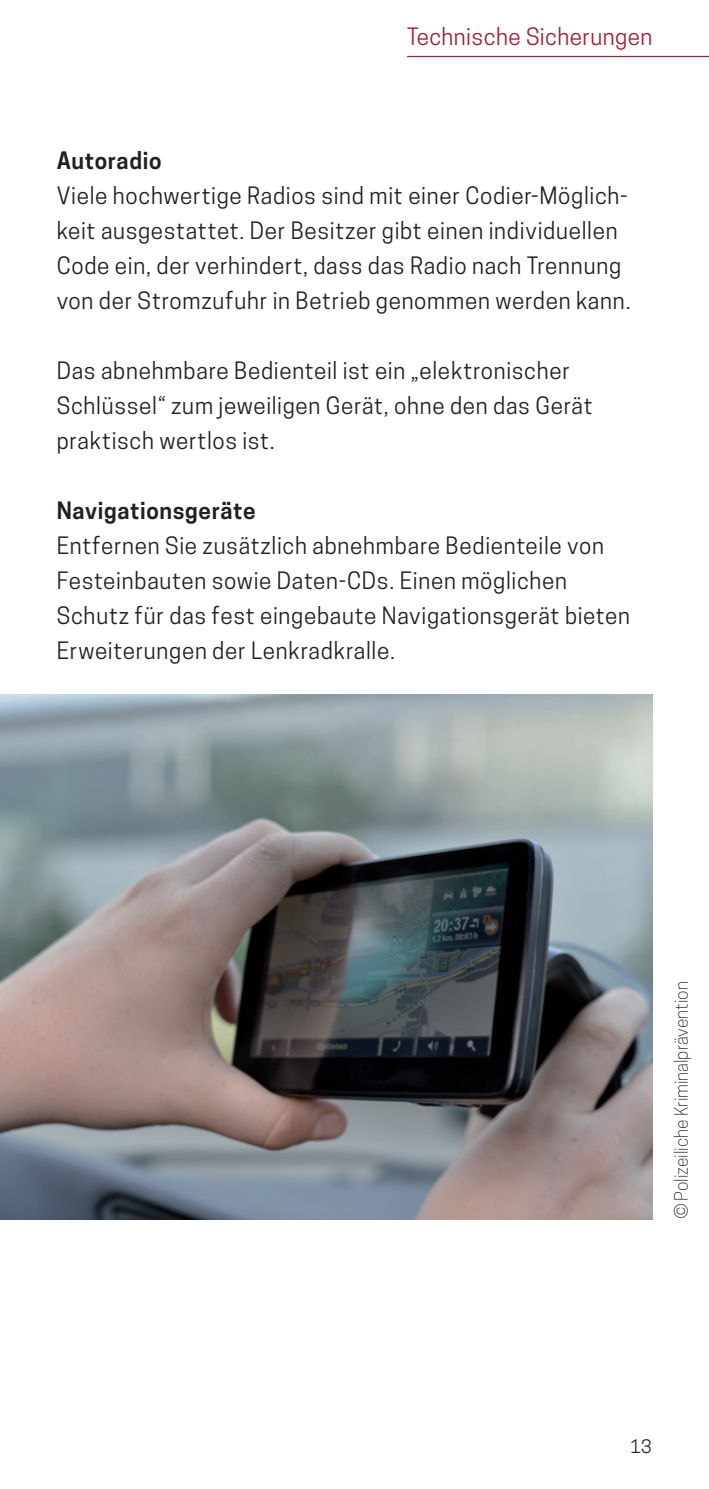
<style>
.page{position:relative;width:709px;height:1489px;background:#fff}
.page>*{position:absolute;margin:0;border:0;box-sizing:border-box;transform-origin:0 0}
.t1{font:22.5px/35px "Cooper Hewitt";letter-spacing:.03em;color:#231f20}
.t2{font:600 22.5px "Cooper Hewitt";letter-spacing:.03em;color:#231f20}
.t3{font:22.5px "Cooper Hewitt";letter-spacing:.02em;color:#9e2135}
.t4{font:300 17.5px "Cooper Hewitt";color:#231f20}
.t5{font:17.5px "Cooper Hewitt";color:#231f20}
</style>
<div class="page">
<img style="left:0;top:694px;width:652px;height:525px">
<hr style="left:407px;top:56px;width:302px;height:1px;background:#9e2135">
<p class="t3" style="left:407px;top:24px;width:247px">Technische Sicherungen</p>
<p class="t2" style="left:57px;top:147px;width:106px">Autoradio</p>
<p class="t1" style="left:57px;top:178px;width:575px">Viele hochwertige Radios sind mit einer Codier-Möglich&shy;keit ausgestattet. Der Besitzer gibt einen individuellen Code ein, der verhindert, dass das Radio nach Trennung von der Stromzufuhr in Betrieb genommen werden kann.</p>
<p class="t1" style="left:57px;top:353px;width:537px">Das abnehmbare Bedienteil ist ein „elektronischer<br>Schlüssel“ zum jeweiligen Gerät, ohne den das Gerät praktisch wertlos ist.</p>
<p class="t2" style="left:57px;top:497px;width:200px">Navigationsgeräte</p>
<p class="t1" style="left:57px;top:528px;width:575px">Entfernen Sie zusätzlich abnehmbare Bedienteile von Festeinbauten sowie Daten-CDs. Einen möglichen Schutz für das fest eingebaute Navigationsgerät bieten Erweiterungen der Lenkradkralle.</p>
<p class="t4" style="left:671px;top:1219px;width:240px;rotate:-90deg">© Polizeiliche Kriminalprävention</p>
<p class="t5" style="left:630px;top:1435px;width:22px">13</p>
</div>
